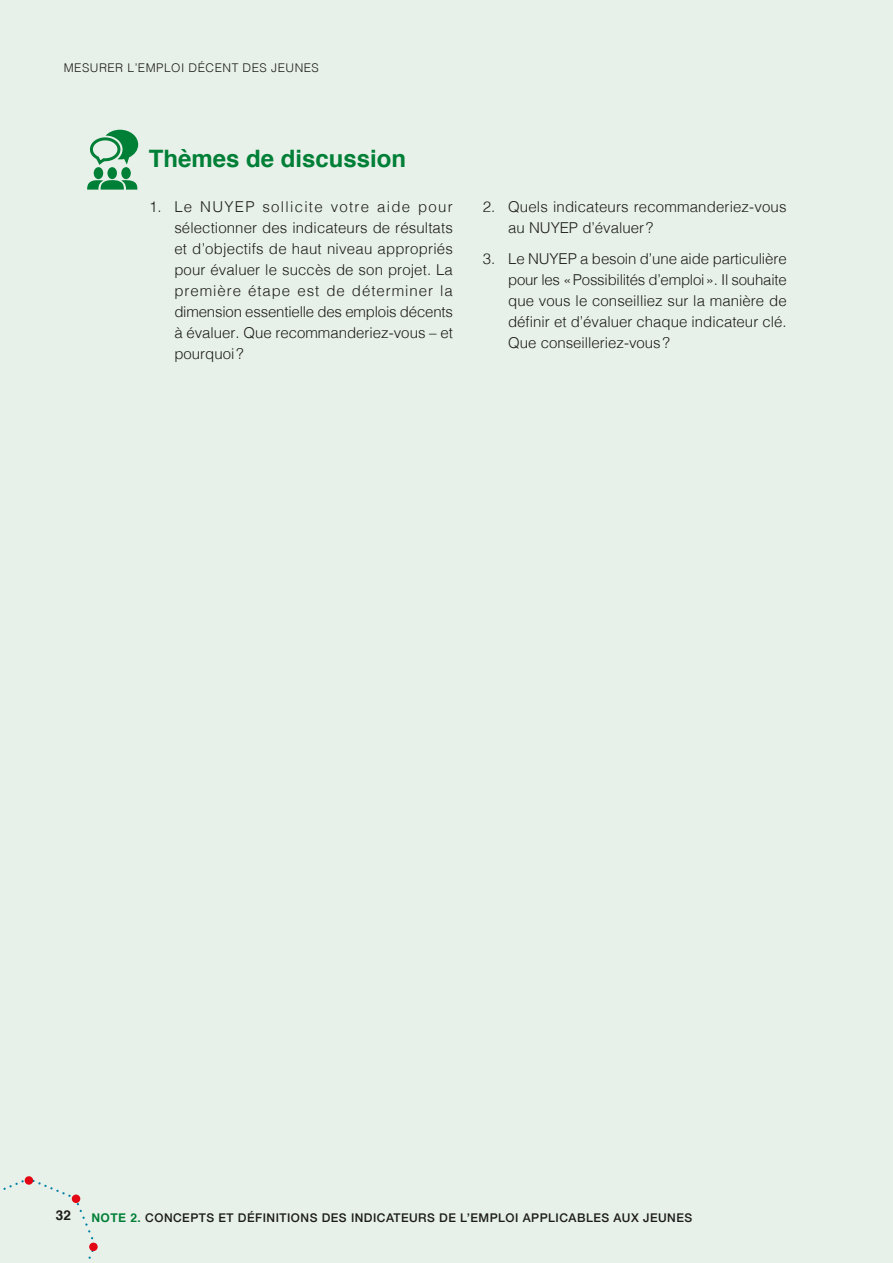
<style>
.page{position:relative;width:893px;height:1263px;background:#e8f1e9}
.page>*{position:absolute;margin:0;border:0;box-sizing:border-box;transform-origin:0 0}
.t1{font:700 24px "Helvetica";color:#007f37}
.t2{font:300 15px/21px "Helvetica";color:#1d1d1b;text-align:justify}
.t3{font:700 13.5px "Helvetica";color:#1d1d1b}
.t4{font:500 12px "Helvetica Neue";letter-spacing:.04em;color:#1d1d1b}
.t5{font:300 12px "Helvetica";letter-spacing:.04em;color:#1d1d1b}
.s1{font-family:"Helvetica";font-weight:700;color:#007f37}
</style>
<div class="page">
<svg style="left:3px;top:1177px;width:91px;height:82px"></svg>
<div style="left:25px;top:1176px;width:8px;height:9px;background:#e30613;border-radius:50%"></div>
<svg style="left:89px;top:1242px;width:9px;height:9px"></svg>
<div style="left:72px;top:1194px;width:8px;height:9px;background:#e30613;border-radius:50%"></div>
<svg style="left:87px;top:179px;width:50px;height:11px"></svg>
<svg style="left:89px;top:130px;width:49px;height:35px"></svg>
<div style="left:94px;top:167px;width:9px;height:12px;background:#007f37;border-radius:50%"></div>
<div style="left:107px;top:167px;width:10px;height:12px;background:#007f37;border-radius:50%"></div>
<div style="left:121px;top:167px;width:10px;height:12px;background:#007f37;border-radius:50%"></div>
<p class="t5" style="left:64px;top:58px;width:257px">MESURER L’EMPLOI DÉCENT DES JEUNES</p>
<h1 class="t1" style="left:149px;top:139px;width:259px">Thèmes de discussion</h1>
<p class="t2" style="left:174px;top:195px;width:280px;text-indent:-25px">1. Le NUYEP sollicite votre aide pour sélectionner des indicateurs de résultats et d’objectifs de haut niveau appropriés pour évaluer le succès de son projet. La première étape est de déterminer la dimension essentielle des emplois décents à évaluer. Que recommanderiez-vous – et pourquoi?</p>
<p class="t2" style="left:508px;top:195px;width:280px;text-indent:-25px">2. Quels indicateurs recommanderiez-vous au NUYEP d’évaluer?</p>
<p class="t2" style="left:508px;top:247px;width:280px;text-indent:-25px">3. Le NUYEP a besoin d’une aide particulière pour les «Possibilités d’emploi». Il souhaite que vous le conseilliez sur la manière de définir et d’évaluer chaque indicateur clé.<br>Que conseilleriez-vous?</p>
<p class="t3" style="left:56px;top:1204px;width:17px">32</p>
<p class="t4" style="left:91px;top:1207px;width:602px"><span class="s1">NOTE 2.</span> CONCEPTS ET DÉFINITIONS DES INDICATEURS DE L’EMPLOI APPLICABLES AUX JEUNES</p>
</div>
